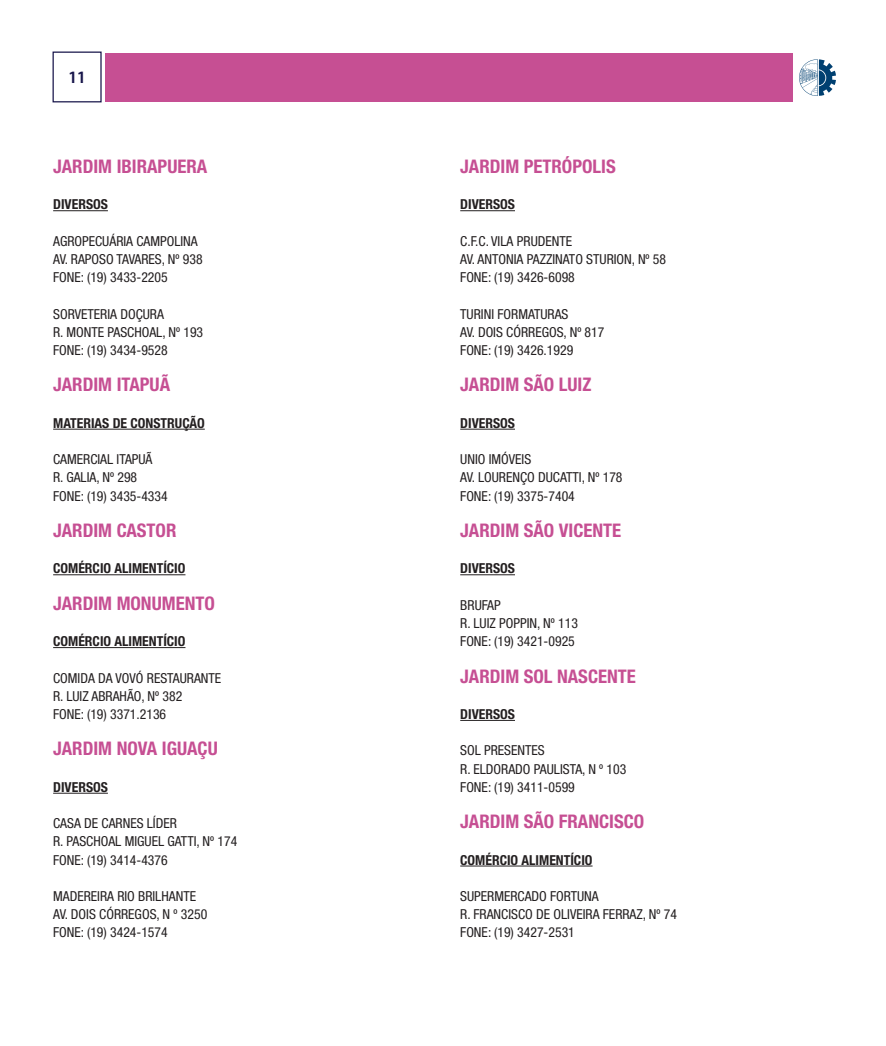
<style>
.page{position:relative;width:886px;height:1046px;background:#fff}
.page>*{position:absolute;margin:0;border:0;box-sizing:border-box;transform-origin:0 0}
.t1{font:700 condensed 18.75px "Helvetica Neue LT Std";color:#c64f93}
.t2{font:700 15px "Koz Go Pro";color:#17154a}
.t3{font:condensed 13.75px/18.2px "Helvetica Neue LT Std";color:#231f20}
.t4{font:700 condensed 13.75px "Helvetica Neue LT Std";color:#231f20}
</style>
<div class="page">
<div style="left:53px;top:51px;width:49px;height:51px;border:1px solid #17154a"></div>
<div style="left:106px;top:53px;width:687px;height:49px;background:#c64f93"></div>
<svg style="left:799px;top:59px;width:37px;height:37px"></svg>
<hr style="left:53px;top:210px;width:55px;height:1px;background:#231f20">
<hr style="left:53px;top:429px;width:152px;height:1px;background:#231f20">
<hr style="left:53px;top:574px;width:132px;height:1px;background:#231f20">
<hr style="left:53px;top:647px;width:132px;height:1px;background:#231f20">
<hr style="left:53px;top:792px;width:55px;height:1px;background:#231f20">
<hr style="left:460px;top:210px;width:55px;height:1px;background:#231f20">
<hr style="left:460px;top:429px;width:55px;height:1px;background:#231f20">
<hr style="left:460px;top:574px;width:55px;height:1px;background:#231f20">
<hr style="left:460px;top:720px;width:55px;height:1px;background:#231f20">
<hr style="left:460px;top:865px;width:132px;height:1px;background:#231f20">
<p class="t2" style="left:68px;top:68px;width:19px">11</p>
<h1 class="t1" style="left:53px;top:155px;width:156px">JARDIM IBIRAPUERA</h1>
<p class="t4" style="left:53px;top:196px;width:56px">DIVERSOS</p>
<p class="t3" style="left:53px;top:232px;width:151px">AGROPECUÁRIA CAMPOLINA<br>AV. RAPOSO TAVARES, Nº 938<br>FONE: (19) 3433-2205</p>
<p class="t3" style="left:53px;top:304px;width:152px">SORVETERIA DOÇURA<br>R. MONTE PASCHOAL, Nº 193<br>FONE: (19) 3434-9528</p>
<h1 class="t1" style="left:53px;top:373px;width:118px">JARDIM ITAPUÃ</h1>
<p class="t4" style="left:53px;top:414px;width:153px">MATERIAS DE CONSTRUÇÃO</p>
<p class="t3" style="left:53px;top:450px;width:116px">CAMERCIAL ITAPUÃ<br>R. GALIA, Nº 298<br>FONE: (19) 3435-4334</p>
<h1 class="t1" style="left:53px;top:519px;width:125px">JARDIM CASTOR</h1>
<p class="t4" style="left:53px;top:560px;width:134px">COMÉRCIO ALIMENTÍCIO</p>
<h1 class="t1" style="left:53px;top:591px;width:163px">JARDIM MONUMENTO</h1>
<p class="t4" style="left:53px;top:633px;width:134px">COMÉRCIO ALIMENTÍCIO</p>
<p class="t3" style="left:53px;top:668px;width:170px">COMIDA DA VOVÓ RESTAURANTE<br>R. LUIZ ABRAHÃO, Nº 382<br>FONE: (19) 3371.2136</p>
<h1 class="t1" style="left:53px;top:737px;width:166px">JARDIM NOVA IGUAÇU</h1>
<p class="t4" style="left:53px;top:778px;width:56px">DIVERSOS</p>
<p class="t3" style="left:53px;top:814px;width:186px">CASA DE CARNES LÍDER<br>R. PASCHOAL MIGUEL GATTI, Nº 174<br>FONE: (19) 3414-4376</p>
<p class="t3" style="left:53px;top:886px;width:156px">MADEREIRA RIO BRILHANTE<br>AV. DOIS CÓRREGOS, N º 3250<br>FONE: (19) 3424-1574</p>
<h1 class="t1" style="left:460px;top:155px;width:157px">JARDIM PETRÓPOLIS</h1>
<p class="t4" style="left:460px;top:196px;width:56px">DIVERSOS</p>
<p class="t3" style="left:460px;top:232px;width:207px">C.F.C. VILA PRUDENTE<br>AV. ANTONIA PAZZINATO STURION, Nº 58<br>FONE: (19) 3426-6098</p>
<p class="t3" style="left:460px;top:304px;width:146px">TURINI FORMATURAS<br>AV. DOIS CÓRREGOS, Nº 817<br>FONE: (19) 3426.1929</p>
<h1 class="t1" style="left:460px;top:373px;width:133px">JARDIM SÃO LUIZ</h1>
<p class="t4" style="left:460px;top:414px;width:56px">DIVERSOS</p>
<p class="t3" style="left:460px;top:450px;width:164px">UNIO IMÓVEIS<br>AV. LOURENÇO DUCATTI, Nº 178<br>FONE: (19) 3375-7404</p>
<h1 class="t1" style="left:460px;top:519px;width:163px">JARDIM SÃO VICENTE</h1>
<p class="t4" style="left:460px;top:560px;width:56px">DIVERSOS</p>
<p class="t3" style="left:460px;top:595px;width:119px">BRUFAP<br>R. LUIZ POPPIN, Nº 113<br>FONE: (19) 3421-0925</p>
<h1 class="t1" style="left:460px;top:664px;width:177px">JARDIM SOL NASCENTE</h1>
<p class="t4" style="left:460px;top:705px;width:56px">DIVERSOS</p>
<p class="t3" style="left:460px;top:741px;width:168px">SOL PRESENTES<br>R. ELDORADO PAULISTA, N º 103<br>FONE: (19) 3411-0599</p>
<h1 class="t1" style="left:460px;top:810px;width:186px">JARDIM SÃO FRANCISCO</h1>
<p class="t4" style="left:460px;top:851px;width:134px">COMÉRCIO ALIMENTÍCIO</p>
<p class="t3" style="left:460px;top:886px;width:218px">SUPERMERCADO FORTUNA<br>R. FRANCISCO DE OLIVEIRA FERRAZ, Nº 74<br>FONE: (19) 3427-2531</p>
</div>
